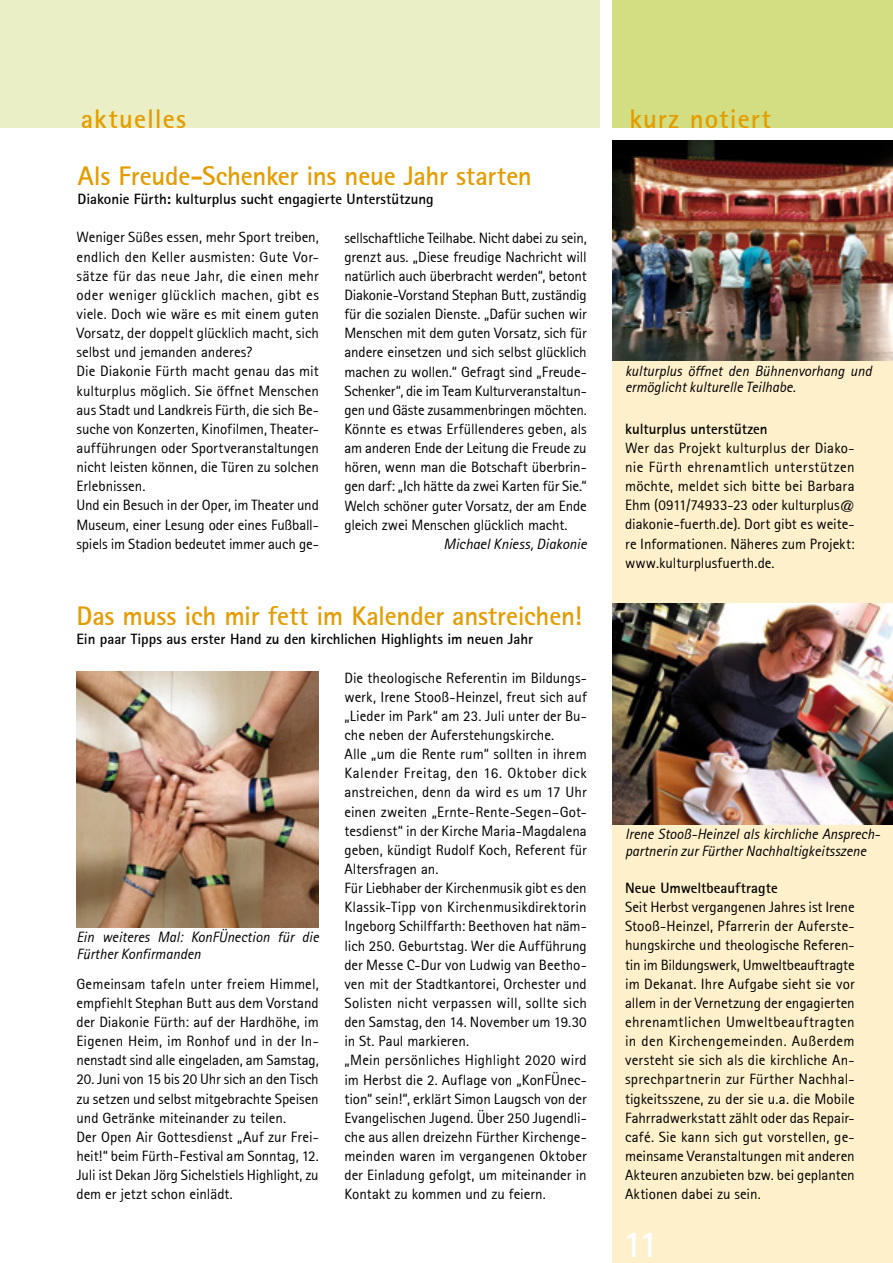
<style>
.page{position:relative;width:893px;height:1263px;background:#fff}
.page>*{position:absolute;margin:0;border:0;box-sizing:border-box;transform-origin:0 0}
.t1{font:37.5px "Rotis Sans Serif Bold 65";color:#fff}
.t2{font:27px "Rotis Sans Serif Bold 65";letter-spacing:-.01em;color:#e49c00}
.t3{font:27px "Rotis Sans Serif Bold 65";letter-spacing:.04em;color:#e49c00}
.t4{font:15px/19.2px "Rotis Sans Serif 55";color:#000;text-align:justify}
.t5{font:15px/16.5px "Rotis Sans Serif Italic 56";color:#000}
.t6{font:15px "Rotis Sans Serif Bold 65";color:#000}
</style>
<div class="page">
<div style="left:612px;top:0;width:281px;height:128px;background:#d3de82"></div>
<div style="left:0;top:0;width:600px;height:128px;background:#eaefc5"></div>
<div style="left:612px;top:140px;width:281px;height:1123px;background:#fff0cc"></div>
<img style="left:77px;top:672px;width:242px;height:255px">
<img style="left:612px;top:603px;width:281px;height:221px">
<img style="left:612px;top:140px;width:281px;height:221px">
<h2 class="t3" style="left:81px;top:101px;width:107px">aktuelles</h2>
<h2 class="t3" style="left:629px;top:101px;width:143px">kurz notiert</h2>
<h2 class="t2" style="left:78px;top:159px;width:456px">Als Freude-Schenker ins neue Jahr starten</h2>
<p class="t6" style="left:78px;top:190px;width:358px">Diakonie Fürth: kulturplus sucht engagierte Unterstützung</p>
<p class="t4" style="left:77px;top:228px;width:244px;text-align:left">Weniger Süßes essen, mehr Sport treiben, endlich den Keller ausmisten: Gute Vor&shy;sätze für das neue Jahr, die einen mehr oder weniger glücklich machen, gibt es viele. Doch wie wäre es mit einem guten Vorsatz, der doppelt glücklich macht, sich selbst und jemanden anderes?<br>Die Diakonie Fürth macht genau das mit kulturplus möglich. Sie öffnet Menschen aus Stadt und Landkreis Fürth, die sich Be&shy;suche von Konzerten, Kinofilmen, Theater&shy;aufführungen oder Sportveranstaltungen nicht leisten können, die Türen zu solchen Erlebnissen.<br>Und ein Besuch in der Oper, im Theater und Museum, einer Lesung oder eines Fußball&shy;spiels im Stadion bedeutet immer auch ge-</p>
<p class="t4" style="left:344px;top:228px;width:244px">sellschaftliche Teilhabe. Nicht dabei zu sein, grenzt aus. „Diese freudige Nachricht will natürlich auch überbracht werden“, betont Diakonie-Vorstand Stephan Butt, zuständig für die sozialen Dienste. „Dafür suchen wir Menschen mit dem guten Vorsatz, sich für andere einsetzen und sich selbst glücklich machen zu wollen.“ Gefragt sind „Freude-Schenker“, die im Team Kulturveranstaltun&shy;gen und Gäste zusammenbringen möchten.<br>Könnte es etwas Erfüllenderes geben, als am anderen Ende der Leitung die Freude zu hören, wenn man die Botschaft überbrin&shy;gen darf: „Ich hätte da zwei Karten für Sie.“ Welch schöner guter Vorsatz, der am Ende gleich zwei Menschen glücklich macht.</p>
<p class="t5" style="left:444px;top:536px;width:145px">Michael Kniess, Diakonie</p>
<h2 class="t2" style="left:77px;top:599px;width:507px">Das muss ich mir fett im Kalender anstreichen!</h2>
<p class="t6" style="left:77px;top:630px;width:458px">Ein paar Tipps aus erster Hand zu den kirchlichen Highlights im neuen Jahr</p>
<p class="t5" style="left:77px;top:929px;width:244px">Ein weiteres Mal: KonFÜnection für die<br>Fürther Konfirmanden</p>
<p class="t4" style="left:76px;top:974px;width:244px">Gemeinsam tafeln unter freiem Himmel, empfiehlt Stephan Butt aus dem Vorstand der Diakonie Fürth: auf der Hardhöhe, im Eigenen Heim, im Ronhof und in der In&shy;nenstadt sind alle eingeladen, am Samstag,</p>
<p class="t4" style="left:76px;top:1070px;width:244px;text-align:left">20. Juni von 15 bis 20 Uhr sich an den Tisch zu setzen und selbst mitgebrachte Speisen und Getränke miteinander zu teilen.<br>Der Open Air Gottesdienst „Auf zur Frei&shy;heit!“ beim Fürth-Festival am Sonntag, 12.<br>Juli ist Dekan Jörg Sichelstiels Highlight, zu dem er jetzt schon einlädt.</p>
<p class="t4" style="left:344px;top:668px;width:244px;text-align:left">Die theologische Referentin im Bildungs&shy;werk, Irene Stooß-Heinzel, freut sich auf „Lieder im Park“ am 23. Juli unter der Bu&shy;che neben der Auferstehungskirche.<br>Alle „um die Rente rum“ sollten in ihrem Kalender Freitag, den 16. Oktober dick anstreichen, denn da wird es um 17 Uhr einen zweiten „Ernte-Rente-Segen–Got&shy;tesdienst“ in der Kirche Maria-Magdalena geben, kündigt Rudolf Koch, Referent für Altersfragen an.<br>Für Liebhaber der Kirchenmusik gibt es den Klassik-Tipp von Kirchenmusikdirektorin Ingeborg Schilffarth: Beethoven hat näm&shy;lich 250. Geburtstag. Wer die Aufführung der Messe C-Dur von Ludwig van Beetho&shy;ven mit der Stadtkantorei, Orchester und Solisten nicht verpassen will, sollte sich den Samstag, den 14. November um 19.30 in St. Paul markieren.<br>„Mein persönliches Highlight 2020 wird im Herbst die 2. Auflage von „KonFÜnec&shy;tion“ sein!“, erklärt Simon Laugsch von der Evangelischen Jugend. Über 250 Jugendli&shy;che aus allen dreizehn Fürther Kirchenge&shy;meinden waren im vergangenen Oktober der Einladung gefolgt, um miteinander in Kontakt zu kommen und zu feiern.</p>
<p class="t5" style="left:625px;top:362px;width:248px">kulturplus öffnet den Bühnenvorhang und ermöglicht kulturelle Teilhabe.</p>
<p class="t6" style="left:625px;top:419px;width:144px">kulturplus unterstützen</p>
<p class="t4" style="left:625px;top:438px;width:231px">Wer das Projekt kulturplus der Diako&shy;nie Fürth ehrenamtlich unterstützen möchte, meldet sich bitte bei Barbara Ehm (0911/74933-23 oder kulturplus@ diakonie-fuerth.de). Dort gibt es weite&shy;re Informationen. Näheres zum Projekt: www.kulturplusfuerth.de.</p>
<p class="t5" style="left:625px;top:826px;width:257px">Irene Stooß-Heinzel als kirchliche Ansprech&shy;partnerin zur Fürther Nachhaltigkeitsszene</p>
<p class="t6" style="left:625px;top:878px;width:154px">Neue Umweltbeauftragte</p>
<p class="t4" style="left:625px;top:897px;width:231px">Seit Herbst vergangenen Jahres ist Irene Stooß-Heinzel, Pfarrerin der Auferste&shy;hungskirche und theologische Referen&shy;tin im Bildungswerk, Umweltbeauftragte im Dekanat. Ihre Aufgabe sieht sie vor allem in der Vernetzung der engagierten ehrenamtlichen Umweltbeauftragten in den Kirchengemeinden. Außerdem versteht sie sich als die kirchliche An&shy;sprechpartnerin zur Fürther Nachhal&shy;tigkeitsszene, zu der sie u.a. die Mobile Fahrradwerkstatt zählt oder das Repair&shy;café. Sie kann sich gut vorstellen, ge&shy;meinsame Veranstaltungen mit anderen Akteuren anzubieten bzw. bei geplanten Aktionen dabei zu sein.</p>
<h1 class="t1" style="left:623px;top:1220px;width:37px">11</h1>
</div>
